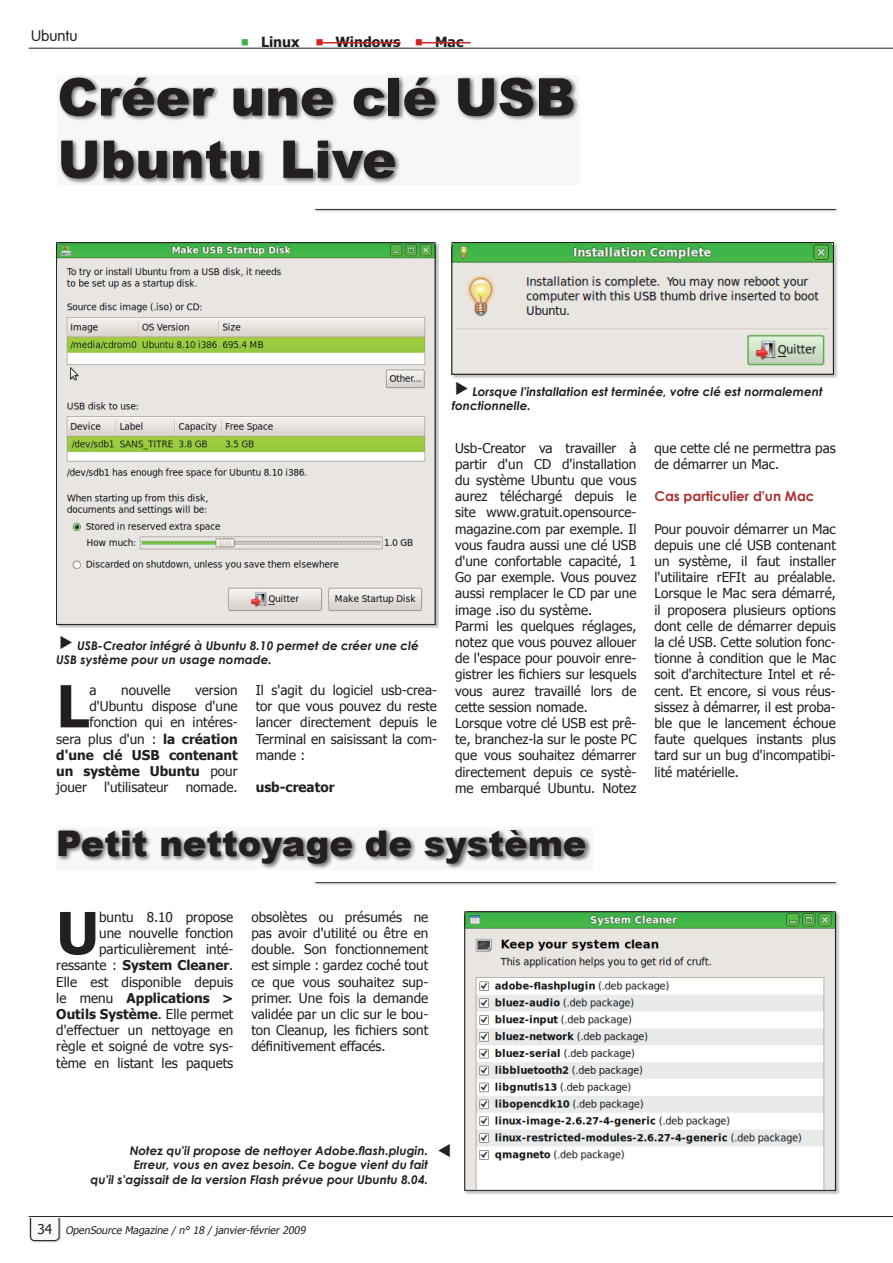
<style>
.page{position:relative;width:893px;height:1263px;background:#fff}
.page>*{position:absolute;margin:0;border:0;box-sizing:border-box;transform-origin:0 0}
.t1{font:700 58.05px "Tahoma";color:#231f20}
.t2{font:900 51.9px/62.4px "Arial";color:#231f20}
.t3{font:900 35.25px "Arial";color:#231f20}
.t4{font:300 15px "VAG Rounded";color:#231f20}
.t5{font:700 14.1px "Tahoma";color:#231f20}
.t6{font:13.5px/16.2px "Tahoma";color:#231f20;text-align:justify}
.t7{font:700 13.5px "Tahoma";color:#231f20}
.t8{font:700 13.5px "Century Gothic";color:#a93232}
.t9{font:italic 700 12px/14.4px "Century Gothic";color:#231f20}
.t10{font:italic 10.5px "Tahoma";color:#231f20}
.s1{font-weight:700}
.s2{font-weight:400}
.s3{font-style:normal;font-size:13.5px}
</style>
<div class="page">
<hr style="left:29px;top:48px;width:864px;height:1px;background:#231f20">
<div style="left:56px;top:828px;width:536px;height:42px;background:#231f20;opacity:.7"></div>
<div style="left:57px;top:75px;width:523px;height:110px;background:#231f20;opacity:.7"></div>
<div style="left:314px;top:208px;width:525px;height:5px;background:#231f20;opacity:.3"></div>
<hr style="left:315px;top:209px;width:521px;height:1px;background:#231f20">
<div style="left:314px;top:881px;width:525px;height:5px;background:#231f20;opacity:.3"></div>
<hr style="left:315px;top:882px;width:521px;height:1px;background:#231f20">
<hr style="left:29px;top:1216px;width:864px;height:1px;background:#231f20">
<div style="left:465px;top:911px;width:375px;height:283px;background:#231f20;opacity:.3"></div>
<img style="left:466px;top:913px;width:368px;height:276px">
<div style="left:464px;top:911px;width:372px;height:280px;border:1px solid #231f20"></div>
<div style="left:452px;top:242px;width:385px;height:137px;background:#231f20;opacity:.3"></div>
<img style="left:454px;top:244px;width:378px;height:128px">
<div style="left:452px;top:242px;width:382px;height:132px;border:1px solid #231f20"></div>
<div style="left:56px;top:242px;width:383px;height:387px;background:#231f20;opacity:.3"></div>
<img style="left:58px;top:244px;width:375px;height:379px">
<div style="left:56px;top:242px;width:379px;height:383px;border:1px solid #231f20"></div>
<hr style="left:321px;top:42px;width:80px;height:1px;background:#d1232a">
<hr style="left:421px;top:42px;width:50px;height:1px;background:#d1232a">
<div style="left:29px;top:1218px;width:32px;height:24px;background:#231f20;opacity:.5"></div>
<svg style="left:30px;top:1218px;width:29px;height:23px"></svg>
<p class="t4" style="left:31px;top:27px;width:48px">Ubuntu</p>
<p class="t5" style="left:261px;top:33px;width:40px">Linux</p>
<p class="t5" style="left:335px;top:33px;width:66px">Windows</p>
<p class="t5" style="left:435px;top:33px;width:30px">Mac</p>
<h2 class="t2" style="left:57px;top:64px;width:520px">Créer une clé USB<br>Ubuntu Live</h2>
<p class="t9" style="left:56px;top:638px;width:364px;text-indent:21px">USB-Creator intégré à Ubuntu 8.10 permet de créer une clé<br>USB système pour un usage nomade.</p>
<h1 class="t1" style="left:56px;top:669px;width:35px">L</h1>
<p class="t6" style="left:90px;top:681px;width:9px">a</p>
<p class="t6" style="left:121px;top:681px;width:51px">nouvelle</p>
<p class="t6" style="left:195px;top:681px;width:44px">version</p>
<p class="t6" style="left:90px;top:698px;width:150px">d'Ubuntu dispose d'une</p>
<p class="t6" style="left:90px;top:714px;width:150px">fonction qui en intéres-</p>
<p class="t6" style="left:56px;top:730px;width:183px">sera plus d'un : <span class="s1">la création</span></p>
<p class="t7" style="left:56px;top:746px;width:183px">d'une clé USB contenant</p>
<p class="t7" style="left:56px;top:762px;width:183px">un système Ubuntu <span class="s2">pour</span></p>
<p class="t6" style="left:56px;top:779px;width:32px">jouer</p>
<p class="t6" style="left:104px;top:779px;width:66px">l'utilisateur</p>
<p class="t6" style="left:186px;top:779px;width:53px">nomade.</p>
<p class="t6" style="left:256px;top:681px;width:183px">Il s'agit du logiciel usb-crea&shy;tor que vous pouvez du reste lancer directement depuis le Terminal en saisissant la com&shy;mande :</p>
<p class="t7" style="left:256px;top:779px;width:80px">usb-creator</p>
<p class="t9" style="left:452px;top:384px;width:372px;text-indent:21px">Lorsque l'installation est terminée, votre clé est normalement fonctionnelle.</p>
<p class="t6" style="left:455px;top:439px;width:183px;text-align:left">Usb-Creator va travailler à partir d'un CD d'installation du système Ubuntu que vous aurez téléchargé depuis le site www.gratuit.opensource&shy;magazine.com par exemple. Il vous faudra aussi une clé USB d'une confortable capacité, 1<br>Go par exemple. Vous pouvez aussi remplacer le CD par une image .iso du système.<br>Parmi les quelques réglages, notez que vous pouvez allouer de l'espace pour pouvoir enre&shy;gistrer les fichiers sur lesquels vous aurez travaillé lors de cette session nomade.<br>Lorsque votre clé USB est prê&shy;te, branchez-la sur le poste PC que vous souhaitez démarrer directement depuis ce systè&shy;me embarqué Ubuntu. Notez</p>
<p class="t6" style="left:654px;top:439px;width:183px">que cette clé ne permettra pas de démarrer un Mac.</p>
<p class="t8" style="left:654px;top:488px;width:162px">Cas particulier d'un Mac</p>
<p class="t6" style="left:654px;top:520px;width:183px">Pour pouvoir démarrer un Mac depuis une clé USB contenant un système, il faut installer l'utilitaire rEFIt au préalable.<br>Lorsque le Mac sera démarré, il proposera plusieurs options dont celle de démarrer depuis la clé USB. Cette solution fonc&shy;tionne à condition que le Mac soit d'architecture Intel et ré&shy;cent. Et encore, si vous réus&shy;sissez à démarrer, il est proba&shy;ble que le lancement échoue faute quelques instants plus tard sur un bug d'incompatibi&shy;lité matérielle.</p>
<h3 class="t3" style="left:56px;top:817px;width:532px">Petit nettoyage de système</h3>
<p class="t6" style="left:56px;top:908px;width:179px;text-align:right">buntu 8.10 propose<br>une nouvelle fonction particulièrement inté&shy;ressante : <span class="s1">System Cleaner</span>.<br>Elle est disponible depuis le menu <span class="s1">Applications &gt;<br>Outils Système</span>. Elle permet d'effectuer un nettoyage en règle et soigné de votre sys&shy;tème en listant les paquets</p>
<p class="t6" style="left:251px;top:908px;width:179px">obsolètes ou présumés ne pas avoir d'utilité ou être en double. Son fonctionnement est simple : gardez coché tout ce que vous souhaitez sup&shy;primer. Une fois la demande validée par un clic sur le bou&shy;ton Cleanup, les fichiers sont définitivement effacés.</p>
<h1 class="t1" style="left:56px;top:896px;width:44px">U</h1>
<p class="t9" style="left:91px;top:1143px;width:339px;text-align:right">Notez qu'il propose de nettoyer Adobe.flash.plugin.<br>Erreur, vous en avez besoin. Ce bogue vient du fait<br>qu'il s'agissait de la version Flash prévue pour Ubuntu 8.04.</p>
<p class="t10" style="left:38px;top:1224px;width:272px"><span class="s3">3 4</span> OpenSource Magazine / n° 18 / janvier-février 2009</p>
</div>
